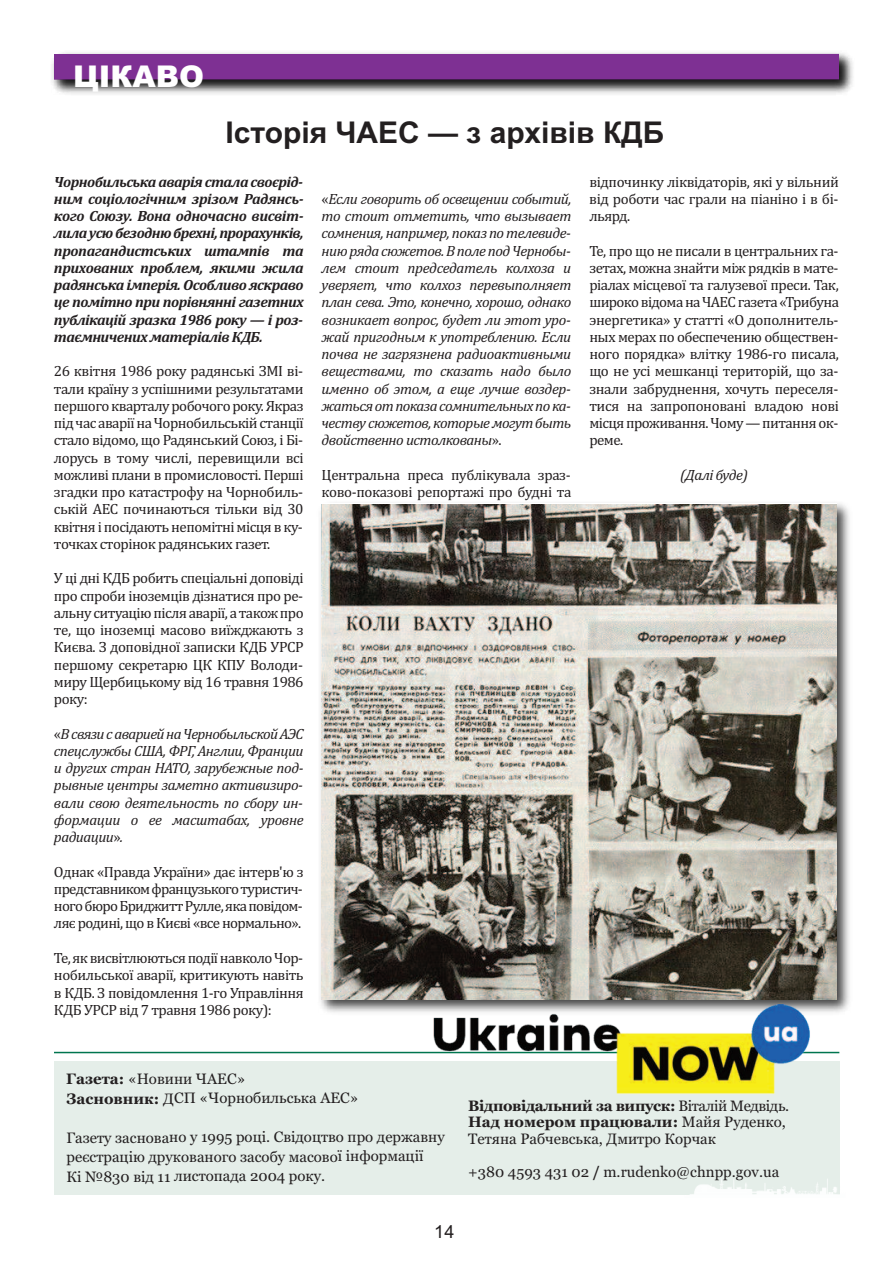
<style>
.page{position:relative;width:893px;height:1263px;background:#fff}
.page>*{position:absolute;margin:0;border:0;box-sizing:border-box;transform-origin:0 0}
.t1{font:700 30px "Arial";color:#231f20}
.t2{font:900 30px "Arial";color:#fff}
.t3{font:18px "Arial";color:#231f20}
.t4{font:15px/17.2px "Cambria";letter-spacing:-.035em;color:#231f20;text-align:justify}
.t5{font:italic 15px/17.2px "Cambria";letter-spacing:-.035em;color:#231f20;text-align:justify}
.t6{font:15px/19.6px "Georgia";letter-spacing:-.005em;color:#231f20}
.t7{font:italic 700 15px/17.2px "Cambria";letter-spacing:-.035em;color:#231f20;text-align:justify}
.s1{font-style:normal}
.s2{font-weight:700}
</style>
<div class="page">
<div style="left:54px;top:1061px;width:785px;height:133px;background:#e5eee9"></div>
<hr style="left:54px;top:1052px;width:785px;height:1px;background:#00754f">
<img style="left:685px;top:1168px;width:155px;height:27px">
<img style="left:320px;top:503px;width:530px;height:510px">
<img style="left:322px;top:504px;width:514px;height:495px">
<img style="left:52px;top:52px;width:801px;height:42px">
<img style="left:433px;top:1004px;width:379px;height:90px">
<div style="left:54px;top:54px;width:785px;height:25px;background:#7e3093"></div>
<h1 class="t2" style="left:73px;top:59px;width:133px">ЦІКАВО</h1>
<h1 class="t1" style="left:225px;top:115px;width:440px">Історія ЧАЕС — з архівів КДБ</h1>
<p class="t7" style="left:54px;top:173px;width:251px">Чорнобильська аварія стала своєрід&shy;ним соціологічним зрізом Радянсь&shy;кого Союзу. Вона одночасно висвіт&shy;лилаусюбезоднюбрехні,прорахунків, пропагандистських штампів та прихованих проблем, якими жила радянська імперія. Особливо яскраво це помітно при порівнянні газетних публікацій зразка 1986 року — і роз&shy;таємничених матеріалів КДБ.</p>
<p class="t4" style="left:54px;top:363px;width:251px">26 квітня 1986 року радянські ЗМІ ві&shy;тали країну з успішними результатами першогокварталуробочогороку.Якраз підчасаваріїнаЧорнобильськійстанції стало відомо, що Радянський Союз, і Бі&shy;лорусь в тому числі, перевищили всі можливі плани в промисловості. Перші згадки про катастрофу на Чорнобиль&shy;ській АЕС починаються тільки від 30 квітня і посідають непомітні місця в ку&shy;точках сторінок радянських газет.</p>
<p class="t4" style="left:54px;top:570px;width:251px">У ці дні КДБ робить спеціальні доповіді про спроби іноземців дізнатися про ре&shy;альнуситуаціюпісляаварії,атакожпро те, що іноземці масово виїжджають з Києва. З доповідної записки КДБ УРСР першому секретарю ЦК КПУ Володи&shy;миру Щербицькому від 16 травня 1986 року:</p>
<p class="t5" style="left:54px;top:725px;width:251px"><span class="s1">«</span>ВсвязисавариейнаЧернобыльскойАЭС спецслужбы США, ФРГ, Англии, Франции и других стран НАТО, зарубежные под&shy;рывные центры заметно активизиро&shy;вали свою деятельность по сбору ин&shy;формации о ее масштабах, уровне радиации<span class="s1">»</span>.</p>
<p class="t4" style="left:54px;top:863px;width:251px">Однак «Правда України» дає інтерв'ю з представникомфранцузькоготуристич&shy;ногобюроБриджиттРулле,якаповідом&shy;ляє родині, що в Києві «все нормально».</p>
<p class="t4" style="left:54px;top:949px;width:251px">Те,яквисвітлюютьсяподіїнавколоЧор&shy;нобильської аварії, критикують навіть в КДБ. З повідомлення 1-го Управління КДБ УРСР від 7 травня 1986 року):</p>
<p class="t5" style="left:322px;top:190px;width:251px"><span class="s1">«</span>Если говорить об освещении событий, то стоит отметить, что вызывает сомнения, например, показ по телевиде&shy;нию ряда сюжетов. В поле под Чернобы&shy;лем стоит председатель колхоза и уверяет, что колхоз перевыполняет план сева. Это, конечно, хорошо, однако возникает вопрос, будет ли этот уро&shy;жай пригодным к употреблению. Если почва не загрязнена радиоактивными веществами, то сказать надо было именно об этом, а еще лучше воздер&shy;жатьсяотпоказасомнительныхпока&shy;честву сюжетов, которые могут быть двойственно истолкованы<span class="s1">».</span></p>
<p class="t4" style="left:322px;top:466px;width:251px">Центральна преса публікувала зраз&shy;ково-показові репортажі про будні та</p>
<p class="t4" style="left:589px;top:173px;width:251px">відпочинку ліквідаторів, які у вільний від роботи час грали на піаніно і в бі&shy;льярд.</p>
<p class="t4" style="left:589px;top:242px;width:251px">Те, про що не писали в центральних га&shy;зетах, можна знайти між рядків в мате&shy;ріалах місцевої та галузевої преси. Так, широковідоманаЧАЕСгазета«Трибуна энергетика» у статті «О дополнитель&shy;ных мерах по обеспечению обществен&shy;ного порядка» влітку 1986-го писала, що не усі мешканці територій, що за&shy;знали забруднення, хочуть переселя&shy;тися на запропоновані владою нові місцяпроживання.Чому—питанняок&shy;реме.</p>
<p class="t5" style="left:680px;top:466px;width:69px">(Далі буде)</p>
<p class="t6" style="left:66px;top:1069px;width:294px;line-height:19.2px"><span class="s2">Газета:</span> «Новини ЧАЕС»<br><span class="s2">Засновник:</span> ДСП «Чорнобильська АЕС»</p>
<p class="t6" style="left:66px;top:1127px;width:380px">Газету засновано у 1995 році. Свідоцтво про державну реєстрацію друкованого засобу масової інформації<br>Кі №830 від 11 листопада 2004 року.</p>
<p class="t6" style="left:468px;top:1097px;width:322px;line-height:16.5px"><span class="s2">Відповідальний за випуск:</span> Віталій Медвідь.<br><span class="s2">Над номером працювали:</span> Майя Руденко,<br>Тетяна Рабчевська, Дмитро Корчак</p>
<p class="t6" style="left:468px;top:1162px;width:312px">+380 4593 431 02 <span class="s2">/</span> m.rudenko@chnpp.gov.ua</p>
<p class="t3" style="left:434px;top:1221px;width:22px">14</p>
</div>
